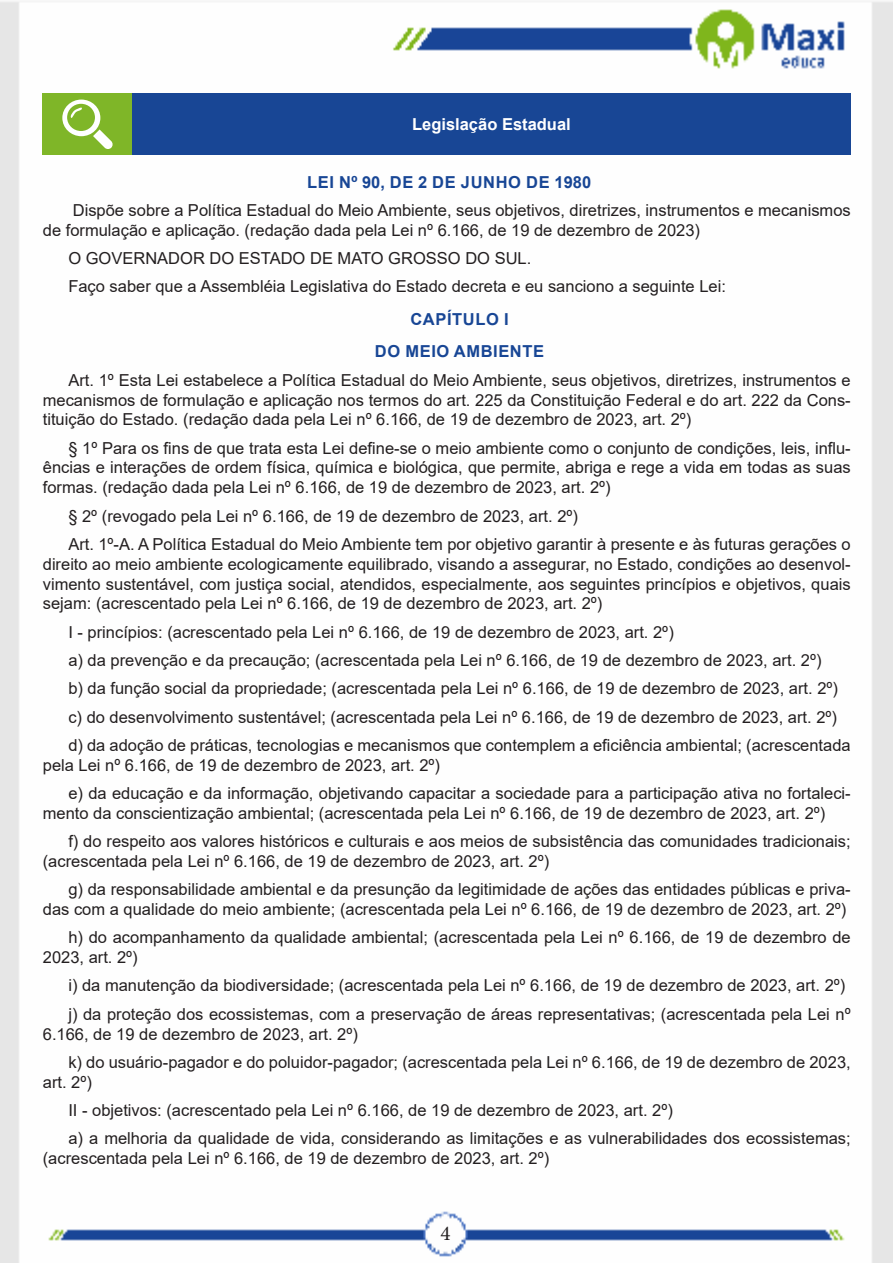
<style>
.page{position:relative;width:893px;height:1263px;background:#fff}
.page>*{position:absolute;margin:0;border:0;box-sizing:border-box;transform-origin:0 0}
.t1{font:21px "Minion Pro";color:#231f20}
.TEXTO_BASE{font:16.5px/19.8px "Arial";color:#231f20}
.Entrelinhas_Automáticos{font:700 16.5px "Arial";letter-spacing:.035em;color:#184695}
.TITULO_DE_LEI{font:700 16.5px "Arial";letter-spacing:.035em;color:#184695}
.Titulo_de_Caixa{font:700 16.5px "Arial";color:#fff}
</style>
<div class="page">
<img style="left:0;top:1px;width:893px;height:1262px">
<div style="left:43px;top:94px;width:89px;height:61px;background:#7fb628"></div>
<div style="left:132px;top:94px;width:719px;height:61px;background:#184695"></div>
<svg style="left:62px;top:100px;width:51px;height:49px"></svg>
<p class="Titulo_de_Caixa" style="left:412px;top:113px;width:160px">Legislação Estadual</p>
<p class="Entrelinhas_Automáticos" style="left:307px;top:170px;width:286px">LEI Nº 90, DE 2 DE JUNHO DE 1980</p>
<p class="TEXTO_BASE" style="left:43px;top:200px;width:809px;text-indent:30px">Dispõe sobre a Política Estadual do Meio Ambiente, seus objetivos, diretrizes, instrumentos e mecanismos de formulação e aplicação. (redação dada pela Lei nº 6.166, de 19 de dezembro de 2023)</p>
<p class="TEXTO_BASE" style="left:68px;top:248px;width:464px">O GOVERNADOR DO ESTADO DE MATO GROSSO DO SUL.</p>
<p class="TEXTO_BASE" style="left:68px;top:277px;width:659px">Faço saber que a Assembléia Legislativa do Estado decreta e eu sanciono a seguinte Lei:</p>
<p class="TITULO_DE_LEI" style="left:410px;top:307px;width:100px">CAPÍTULO I</p>
<p class="TITULO_DE_LEI" style="left:375px;top:340px;width:171px">DO MEIO AMBIENTE</p>
<p class="TEXTO_BASE" style="left:43px;top:370px;width:809px;text-align:justify;text-indent:26px">Art. 1º Esta Lei estabelece a Política Estadual do Meio Ambiente, seus objetivos, diretrizes, instrumentos e mecanismos de formulação e aplicação nos termos do art. 225 da Constituição Federal e do art. 222 da Cons&shy;tituição do Estado. (redação dada pela Lei nº 6.166, de 19 de dezembro de 2023, art. 2º)</p>
<p class="TEXTO_BASE" style="left:43px;top:438px;width:809px;text-align:justify;text-indent:26px">§ 1º Para os fins de que trata esta Lei define-se o meio ambiente como o conjunto de condições, leis, influ&shy;ências e interações de ordem física, química e biológica, que permite, abriga e rege a vida em todas as suas formas. (redação dada pela Lei nº 6.166, de 19 de dezembro de 2023, art. 2º)</p>
<p class="TEXTO_BASE" style="left:68px;top:506px;width:511px">§ 2º (revogado pela Lei nº 6.166, de 19 de dezembro de 2023, art. 2º)</p>
<p class="TEXTO_BASE" style="left:43px;top:534px;width:809px;text-align:justify;text-indent:26px">Art. 1º-A. A Política Estadual do Meio Ambiente tem por objetivo garantir à presente e às futuras gerações o direito ao meio ambiente ecologicamente equilibrado, visando a assegurar, no Estado, condições ao desenvol&shy;vimento sustentável, com justiça social, atendidos, especialmente, aos seguintes princípios e objetivos, quais sejam: (acrescentado pela Lei nº 6.166, de 19 de dezembro de 2023, art. 2º)</p>
<p class="TEXTO_BASE" style="left:68px;top:622px;width:607px">I - princípios: (acrescentado pela Lei nº 6.166, de 19 de dezembro de 2023, art. 2º)</p>
<p class="TEXTO_BASE" style="left:68px;top:650px;width:755px">a) da prevenção e da precaução; (acrescentada pela Lei nº 6.166, de 19 de dezembro de 2023, art. 2º)</p>
<p class="TEXTO_BASE" style="left:68px;top:678px;width:771px">b) da função social da propriedade; (acrescentada pela Lei nº 6.166, de 19 de dezembro de 2023, art. 2º)</p>
<p class="TEXTO_BASE" style="left:68px;top:707px;width:770px">c) do desenvolvimento sustentável; (acrescentada pela Lei nº 6.166, de 19 de dezembro de 2023, art. 2º)</p>
<p class="TEXTO_BASE" style="left:43px;top:735px;width:809px;text-indent:26px">d) da adoção de práticas, tecnologias e mecanismos que contemplem a eficiência ambiental; (acrescentada pela Lei nº 6.166, de 19 de dezembro de 2023, art. 2º)</p>
<p class="TEXTO_BASE" style="left:43px;top:783px;width:809px;text-indent:26px">e) da educação e da informação, objetivando capacitar a sociedade para a participação ativa no fortaleci&shy;mento da conscientização ambiental; (acrescentada pela Lei nº 6.166, de 19 de dezembro de 2023, art. 2º)</p>
<p class="TEXTO_BASE" style="left:43px;top:831px;width:809px;text-indent:26px">f) do respeito aos valores históricos e culturais e aos meios de subsistência das comunidades tradicionais; (acrescentada pela Lei nº 6.166, de 19 de dezembro de 2023, art. 2º)</p>
<p class="TEXTO_BASE" style="left:43px;top:879px;width:809px;text-align:right">g) da responsabilidade ambiental e da presunção da legitimidade de ações das entidades públicas e priva&shy;das com a qualidade do meio ambiente; (acrescentada pela Lei nº 6.166, de 19 de dezembro de 2023, art. 2º)</p>
<p class="TEXTO_BASE" style="left:43px;top:927px;width:809px;text-indent:26px">h) do acompanhamento da qualidade ambiental; (acrescentada pela Lei nº 6.166, de 19 de dezembro de<br>2023, art. 2º)</p>
<p class="TEXTO_BASE" style="left:68px;top:975px;width:778px">i) da manutenção da biodiversidade; (acrescentada pela Lei nº 6.166, de 19 de dezembro de 2023, art. 2º)</p>
<p class="TEXTO_BASE" style="left:43px;top:1004px;width:809px;text-indent:26px">j) da proteção dos ecossistemas, com a preservação de áreas representativas; (acrescentada pela Lei nº<br>6.166, de 19 de dezembro de 2023, art. 2º)</p>
<p class="TEXTO_BASE" style="left:43px;top:1052px;width:809px;text-indent:26px">k) do usuário-pagador e do poluidor-pagador; (acrescentada pela Lei nº 6.166, de 19 de dezembro de 2023, art. 2º)</p>
<p class="TEXTO_BASE" style="left:68px;top:1100px;width:606px">II - objetivos: (acrescentado pela Lei nº 6.166, de 19 de dezembro de 2023, art. 2º)</p>
<p class="TEXTO_BASE" style="left:43px;top:1128px;width:809px;text-indent:26px">a) a melhoria da qualidade de vida, considerando as limitações e as vulnerabilidades dos ecossistemas; (acrescentada pela Lei nº 6.166, de 19 de dezembro de 2023, art. 2º)</p>
<p class="t1" style="left:440px;top:1219px;width:12px">4</p>
</div>
